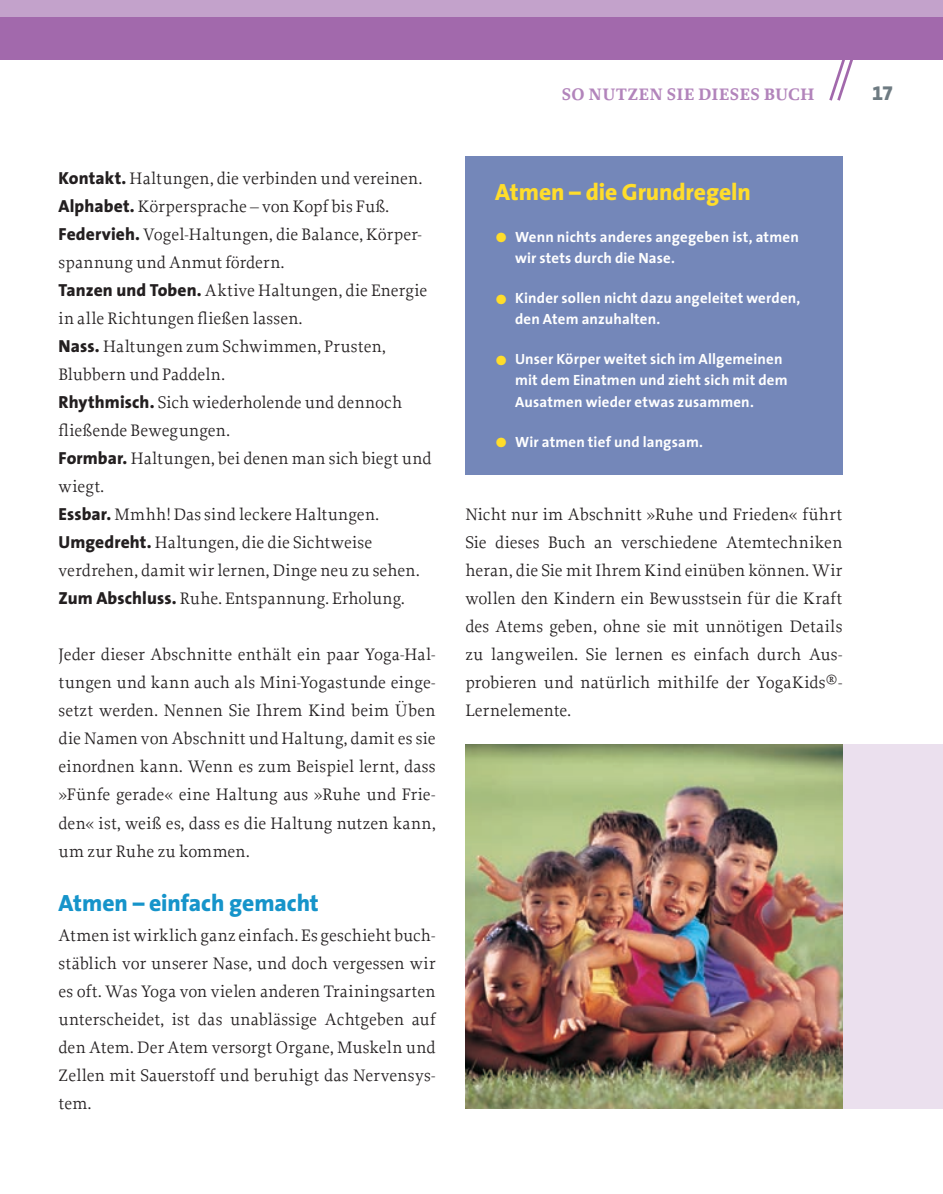
<style>
.page{position:relative;width:943px;height:1194px;background:#fff}
.page>*{position:absolute;margin:0;border:0;box-sizing:border-box;transform-origin:0 0}
.t1{font:63px "Proforma";color:#a269ac}
.t2{font:800 23.62px "The Sans";letter-spacing:-.005em;color:#1694ca}
.t3{font:800 23.62px "The Sans";letter-spacing:-.005em;color:#ffdd2b}
.t4{font:20.12px "The Sans Extra Bold Expert";color:#6e7b82}
.t5{font:17.5px/28px "Proforma";letter-spacing:.01em;color:#231f20;text-align:justify}
.t6{font:700 17.5px "Proforma";letter-spacing:.015em;color:#b284bb}
.t7{font:700 14.88px/21px "The Sans";letter-spacing:.01em;color:#fff}
.s1{font-family:"The Sans";font-weight:800}
.s2{font-weight:800;font-size:28.88px;color:#ffdd2b}
</style>
<div class="page">
<div style="left:465px;top:744px;width:478px;height:364px;background:#ebe0ee"></div>
<img style="left:465px;top:744px;width:377px;height:364px">
<div style="left:0;top:0;width:943px;height:60px;background:#a269ac"></div>
<div style="left:0;top:0;width:943px;height:17px;background:#c3a2cb"></div>
<div style="left:465px;top:156px;width:377px;height:318px;background:#7487b9"></div>
<p class="t5" style="left:59px;top:164px;width:374px;text-align:left"><span class="s1">Kontakt.</span> Haltungen, die verbinden und vereinen.<br><span class="s1">Alphabet.</span> Körpersprache – von Kopf bis Fuß.<br><span class="s1">Federvieh.</span> Vogel-Haltungen, die Balance, Körper&shy;spannung und Anmut fördern.<br><span class="s1">Tanzen und Toben.</span> Aktive Haltungen, die Energie in alle Richtungen fließen lassen.<br><span class="s1">Nass.</span> Haltungen zum Schwimmen, Prusten, Blubbern und Paddeln.<br><span class="s1">Rhythmisch.</span> Sich wiederholende und dennoch fließende Bewegungen.<br><span class="s1">Formbar.</span> Haltungen, bei denen man sich biegt und wiegt.<br><span class="s1">Essbar.</span> Mmhh! Das sind leckere Haltungen.<br><span class="s1">Umgedreht.</span> Haltungen, die die Sichtweise verdrehen, damit wir lernen, Dinge neu zu sehen.<br><span class="s1">Zum Abschluss.</span> Ruhe. Entspannung. Erholung.</p>
<p class="t5" style="left:59px;top:640px;width:379px">Jeder dieser Abschnitte enthält ein paar Yoga-Hal&shy;tungen und kann auch als Mini-Yogastunde einge&shy;setzt werden. Nennen Sie Ihrem Kind beim Üben die Namen von Abschnitt und Haltung, damit es sie einordnen kann. Wenn es zum Beispiel lernt, dass »Fünfe gerade« eine Haltung aus »Ruhe und Frie&shy;den« ist, weiß es, dass es die Haltung nutzen kann, um zur Ruhe zu kommen.</p>
<h2 class="t2" style="left:59px;top:882px;width:262px">Atmen – einfach gemacht</h2>
<p class="t5" style="left:59px;top:920px;width:379px">Atmen ist wirklich ganz einfach. Es geschieht buch&shy;stäblich vor unserer Nase, und doch vergessen wir es oft. Was Yoga von vielen anderen Trainingsarten unterscheidet, ist das unablässige Achtgeben auf den Atem. Der Atem versorgt Organe, Muskeln und Zellen mit Sauerstoff und beruhigt das Nervensys&shy;tem.</p>
<p class="t6" style="left:562px;top:83px;width:254px">SO NUTZEN SIE DIESESBUCH</p>
<h1 class="t1" style="left:828px;top:41px;width:28px">//</h1>
<p class="t4" style="left:872px;top:76px;width:23px">17</p>
<h2 class="t3" style="left:495px;top:172px;width:257px">Atmen – die Grundregeln</h2>
<p class="t7" style="left:515px;top:226px;width:285px;text-indent:-20px"><span class="s2">•</span> Wenn nichts anderes angegeben ist, atmen wir stets durch die Nase.</p>
<p class="t7" style="left:515px;top:287px;width:287px;text-indent:-20px"><span class="s2">•</span> Kinder sollen nicht dazu angeleitet werden, den Atem anzuhalten.</p>
<p class="t7" style="left:515px;top:348px;width:274px;text-indent:-20px"><span class="s2">•</span> Unser Körper weitet sich im Allgemeinen mit dem Einatmen und zieht sich mit dem<br>Ausatmen wieder etwas zusammen.</p>
<p class="t7" style="left:495px;top:431px;width:209px"><span class="s2">•</span> Wir atmen tief und langsam.</p>
<p class="t5" style="left:465px;top:500px;width:379px">Nicht nur im Abschnitt »Ruhe und Frieden« führt Sie dieses Buch an verschiedene Atemtechniken heran, die Sie mit Ihrem Kind einüben können. Wir wollen den Kindern ein Bewusstsein für die Kraft des Atems geben, ohne sie mit unnötigen Details zu langweilen. Sie lernen es einfach durch Aus&shy;probieren und natürlich mithilfe der YogaKids<sup>®</sup>- Lernelemente.</p>
</div>
